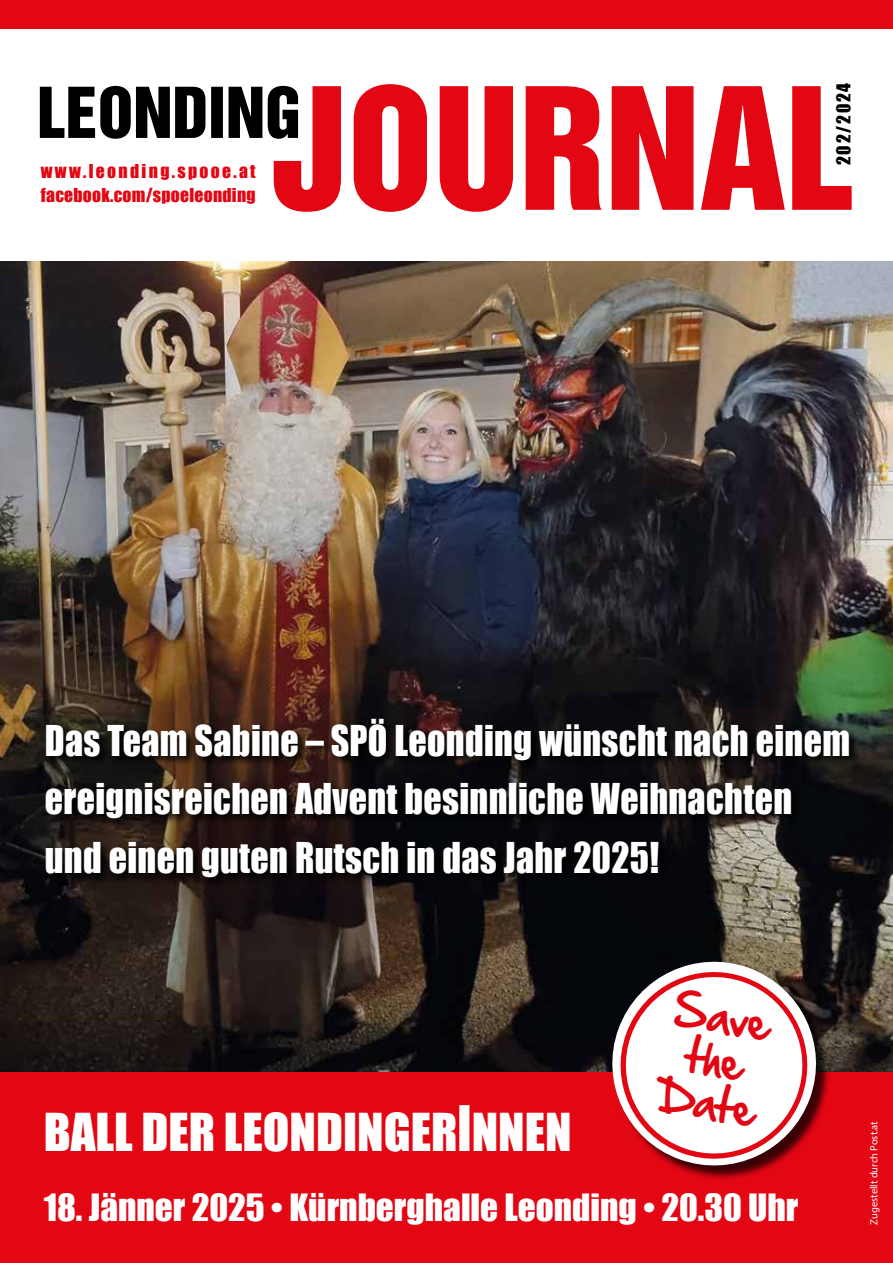
<style>
.page{position:relative;width:893px;height:1263px;background:#fff}
.page>*{position:absolute;margin:0;border:0;box-sizing:border-box;transform-origin:0 0}
.t1{font:48px "Impact";color:#fff}
.t2{font:42px/43.7px "Hand Of Sean";color:#e30613;text-align:center;scale:.92 1}
.t3{font:39px/58.5px "Impact";letter-spacing:.01em;color:#fff;scale:.92 1}
.t4{font:34.5px "Impact";color:#fff}
.t5{font:17.55px/24.6px "Impact";letter-spacing:.015em;color:#e30613}
.t6{font:17.55px "Impact";letter-spacing:.1em;color:#000}
.t7{font:10.5px "Myriad Pro";color:#fff}
.s1{font-size:57.6px}
</style>
<div class="page">
<div style="left:0;top:0;width:893px;height:28px;background:#e30613"></div>
<svg style="left:274px;top:84px;width:578px;height:128px;fill:#e30613"></svg>
<svg style="left:40px;top:86px;width:258px;height:53px"></svg>
<div style="left:0;top:1071px;width:893px;height:192px;background:#e30613"></div>
<img style="left:0;top:261px;width:893px;height:810px">
<svg style="left:599px;top:949px;width:230px;height:229px"></svg>
<svg style="left:605px;top:957px;width:217px;height:211px"></svg>
<svg style="left:611px;top:962px;width:206px;height:206px"></svg>
<svg style="left:43px;top:717px;width:817px;height:172px;background:#181312"></svg>
<p class="t5" style="left:41px;top:158px;width:216px">www.leonding.spooe.at facebook.com/spoeleonding</p>
<p class="t6" style="left:830px;top:165px;width:83px;rotate:-90deg">202/2024</p>
<p class="t3" style="left:45px;top:710px;width:877px">Das Team Sabine – SPÖ Leonding wünscht nach einem ereignisreichen Advent besinnliche Weihnachten und einen guten Rutsch in das Jahr 2025!</p>
<p class="t1" style="left:44px;top:1095px;width:529px">BALL DER LEONDINGER<span class="s1">I</span>NNEN</p>
<p class="t2" style="left:679px;top:986px;width:105px;rotate:10deg">Save the<br>Date</p>
<p class="t4" style="left:44px;top:1181px;width:756px">18. Jänner 2025 • Kürnberghalle Leonding • 20.30 Uhr</p>
<p class="t7" style="left:867px;top:1224px;width:105px;rotate:-90deg">Zugestellt durch Post.at</p>
</div>
